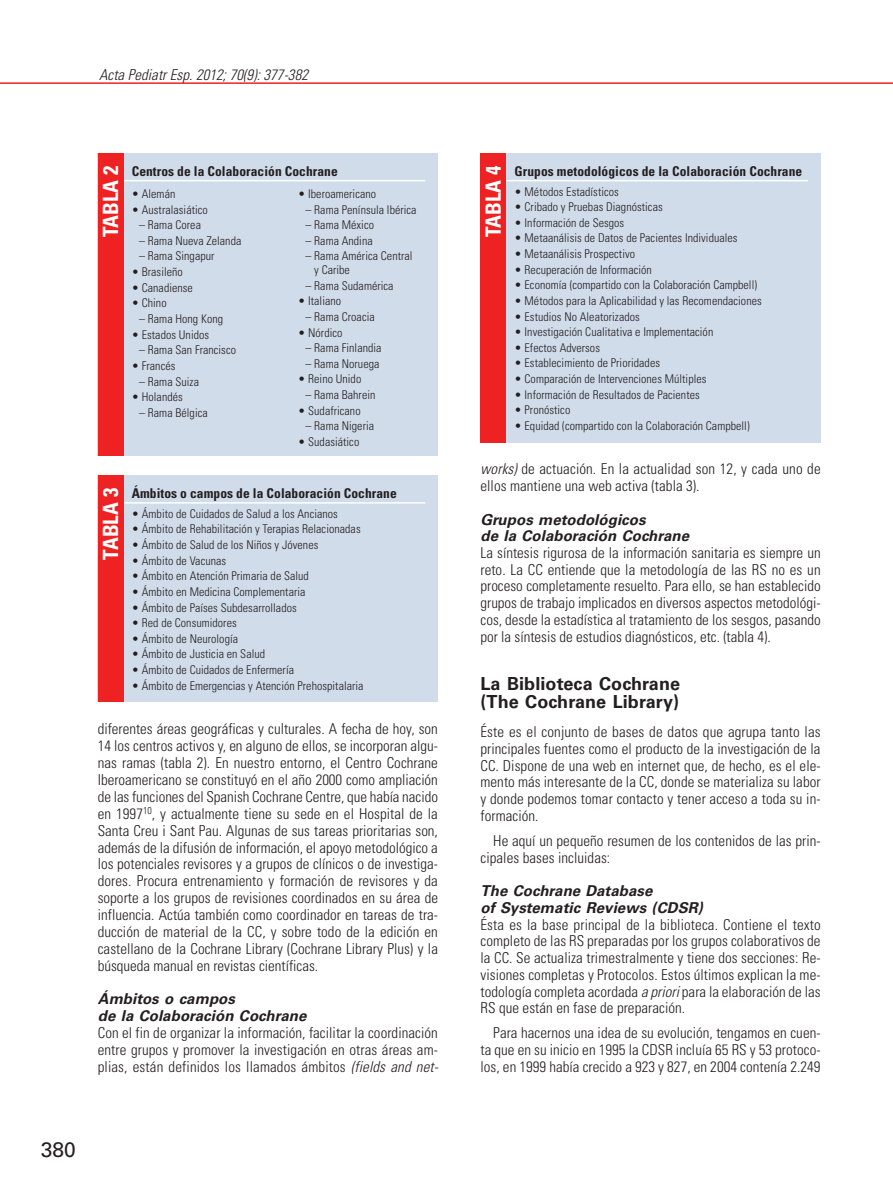
<style>
.page{position:relative;width:893px;height:1191px;background:#fff}
.page>*{position:absolute;margin:0;border:0;box-sizing:border-box;transform-origin:0 0}
.t1{font:700 condensed 21px "Univers LT Std";letter-spacing:.005em;color:#fff}
.t2{font:21px "Univers LT Std";color:#231f20}
.t3{font:700 18px/18.1px "Univers LT Std";letter-spacing:.005em;color:#231f20}
.t4{font:300 condensed 15px/16.6px "Univers LT Std";letter-spacing:.005em;color:#231f20;text-align:justify}
.t5{font:italic 700 15px/16.6px "Univers LT Std";letter-spacing:.005em;color:#231f20}
.t6{font:italic 300 condensed 15px "Univers LT Std";letter-spacing:.005em;color:#231f20}
.t7{font:700 condensed 13.5px "Univers LT Std";letter-spacing:.005em;color:#231f20}
.t8{font:300 condensed 12px/13.5px "Univers LT Std";letter-spacing:.005em;color:#231f20}
.s1{font-style:italic}
</style>
<div class="page">
<hr style="left:0;top:82px;width:893px;height:2px;background:#ee2123">
<div style="left:98px;top:153px;width:340px;height:300px;background:#d1dcea"></div>
<hr style="left:111px;top:180px;width:314px;height:1px;background:#fff">
<div style="left:98px;top:189px;width:340px;height:267px;background:#d1dcea"></div>
<div style="left:98px;top:153px;width:25px;height:303px;background:#ee2123"></div>
<div style="left:98px;top:475px;width:340px;height:227px;background:#d1dcea"></div>
<hr style="left:111px;top:502px;width:314px;height:1px;background:#fff">
<div style="left:98px;top:475px;width:25px;height:227px;background:#ee2123"></div>
<div style="left:480px;top:153px;width:341px;height:289px;background:#d1dcea"></div>
<hr style="left:493px;top:180px;width:315px;height:1px;background:#fff">
<div style="left:480px;top:153px;width:26px;height:289px;background:#ee2123"></div>
<p class="t6" style="left:99px;top:67px;width:210px">Acta Pediatr Esp. 2012; 70(9): 377-382</p>
<h1 class="t1" style="left:101px;top:237px;width:73px;rotate:-90deg">TABLA 2</h1>
<p class="t7" style="left:132px;top:164px;width:207px">Centros de la Colaboración Cochrane</p>
<p class="t8" style="left:132px;top:188px;width:45px">• Alemán</p>
<p class="t8" style="left:132px;top:203px;width:78px">• Australasiático</p>
<p class="t8" style="left:139px;top:219px;width:63px">– Rama Corea</p>
<p class="t8" style="left:139px;top:234px;width:104px">– Rama Nueva Zelanda</p>
<p class="t8" style="left:139px;top:250px;width:77px">– Rama Singapur</p>
<p class="t8" style="left:132px;top:266px;width:53px">• Brasileño</p>
<p class="t8" style="left:132px;top:281px;width:63px">• Canadiense</p>
<p class="t8" style="left:132px;top:297px;width:36px">• Chino</p>
<p class="t8" style="left:139px;top:313px;width:86px">– Rama Hong Kong</p>
<p class="t8" style="left:132px;top:328px;width:79px">• Estados Unidos</p>
<p class="t8" style="left:139px;top:344px;width:98px">– Rama San Francisco</p>
<p class="t8" style="left:132px;top:359px;width:45px">• Francés</p>
<p class="t8" style="left:139px;top:375px;width:61px">– Rama Suiza</p>
<p class="t8" style="left:132px;top:391px;width:53px">• Holandés</p>
<p class="t8" style="left:139px;top:406px;width:70px">– Rama Bélgica</p>
<p class="t8" style="left:298px;top:188px;width:80px">• Iberoamericano</p>
<p class="t8" style="left:305px;top:203px;width:113px">– Rama Península Ibérica</p>
<p class="t8" style="left:305px;top:219px;width:70px">– Rama México</p>
<p class="t8" style="left:305px;top:234px;width:69px">– Rama Andina</p>
<p class="t8" style="left:314px;top:250px;width:100px;text-indent:-9px">– Rama América Central y Caribe</p>
<p class="t8" style="left:305px;top:279px;width:90px">– Rama Sudamérica</p>
<p class="t8" style="left:298px;top:295px;width:45px">• Italiano</p>
<p class="t8" style="left:305px;top:310px;width:71px">– Rama Croacia</p>
<p class="t8" style="left:298px;top:326px;width:46px">• Nórdico</p>
<p class="t8" style="left:305px;top:342px;width:78px">– Rama Finlandia</p>
<p class="t8" style="left:305px;top:357px;width:75px">– Rama Noruega</p>
<p class="t8" style="left:298px;top:373px;width:65px">• Reino Unido</p>
<p class="t8" style="left:305px;top:389px;width:71px">– Rama Bahrein</p>
<p class="t8" style="left:298px;top:404px;width:64px">• Sudafricano</p>
<p class="t8" style="left:305px;top:420px;width:70px">– Rama Nigeria</p>
<p class="t8" style="left:298px;top:435px;width:63px">• Sudasiático</p>
<h1 class="t1" style="left:101px;top:559px;width:73px;rotate:-90deg">TABLA 3</h1>
<p class="t7" style="left:132px;top:486px;width:267px">Ámbitos o campos de la Colaboración Cochrane</p>
<p class="t8" style="left:132px;top:507px;width:208px">• Ámbito de Cuidados de Salud a los Ancianos</p>
<p class="t8" style="left:132px;top:523px;width:230px">• Ámbito de Rehabilitación y Terapias Relacionadas</p>
<p class="t8" style="left:132px;top:539px;width:188px">• Ámbito de Salud de los Niños y Jóvenes</p>
<p class="t8" style="left:132px;top:554px;width:96px">• Ámbito de Vacunas</p>
<p class="t8" style="left:132px;top:570px;width:179px">• Ámbito en Atención Primaria de Salud</p>
<p class="t8" style="left:132px;top:585px;width:175px">• Ámbito en Medicina Complementaria</p>
<p class="t8" style="left:132px;top:601px;width:166px">• Ámbito de Países Subdesarrollados</p>
<p class="t8" style="left:132px;top:617px;width:106px">• Red de Consumidores</p>
<p class="t8" style="left:132px;top:632px;width:108px">• Ámbito de Neurología</p>
<p class="t8" style="left:132px;top:648px;width:135px">• Ámbito de Justicia en Salud</p>
<p class="t8" style="left:132px;top:664px;width:164px">• Ámbito de Cuidados de Enfermería</p>
<p class="t8" style="left:132px;top:679px;width:233px">• Ámbito de Emergencias y Atención Prehospitalaria</p>
<p class="t4" style="left:98px;top:721px;width:342px">diferentes áreas geográficas y culturales. A fecha de hoy, son 14 los centros activos y, en alguno de ellos, se incorporan algu&shy;nas ramas (tabla 2). En nuestro entorno, el Centro Cochrane Iberoamericano se constituyó en el año 2000 como ampliación de las funciones del Spanish Cochrane Centre, que había nacido en 1997<sup>10</sup>, y actualmente tiene su sede en el Hospital de la Santa Creu i Sant Pau. Algunas de sus tareas prioritarias son, además de la difusión de información, el apoyo metodológico a los potenciales revisores y a grupos de clínicos o de investiga&shy;dores. Procura entrenamiento y formación de revisores y da soporte a los grupos de revisiones coordinados en su área de influencia. Actúa también como coordinador en tareas de tra&shy;ducción de material de la CC, y sobre todo de la edición en castellano de la Cochrane Library (Cochrane Library Plus) y la búsqueda manual en revistas científicas.</p>
<p class="t5" style="left:98px;top:991px;width:210px">Ámbitos o campos<br>de la Colaboración Cochrane</p>
<p class="t4" style="left:98px;top:1025px;width:342px">Con el fin de organizar la información, facilitar la coordinación entre grupos y promover la investigación en otras áreas am&shy;plias, están definidos los llamados ámbitos <span class="s1">(fields and net-</span></p>
<h1 class="t2" style="left:41px;top:1139px;width:37px">380</h1>
<h1 class="t1" style="left:483px;top:237px;width:73px;rotate:-90deg">TABLA 4</h1>
<p class="t7" style="left:514px;top:164px;width:289px">Grupos metodológicos de la Colaboración Cochrane</p>
<p class="t8" style="left:514px;top:185px;width:106px">• Métodos Estadísticos</p>
<p class="t8" style="left:514px;top:201px;width:150px">• Cribado y Pruebas Diagnósticas</p>
<p class="t8" style="left:514px;top:216px;width:111px">• Información de Sesgos</p>
<p class="t8" style="left:514px;top:232px;width:225px">• Metaanálisis de Datos de Pacientes Individuales</p>
<p class="t8" style="left:514px;top:248px;width:122px">• Metaanálisis Prospectivo</p>
<p class="t8" style="left:514px;top:263px;width:139px">• Recuperación de Información</p>
<p class="t8" style="left:514px;top:279px;width:244px">• Economía (compartido con la Colaboración Campbell)</p>
<p class="t8" style="left:514px;top:295px;width:249px">• Métodos para la Aplicabilidad y las Recomendaciones</p>
<p class="t8" style="left:514px;top:310px;width:127px">• Estudios No Aleatorizados</p>
<p class="t8" style="left:514px;top:326px;width:200px">• Investigación Cualitativa e Implementación</p>
<p class="t8" style="left:514px;top:341px;width:87px">• Efectos Adversos</p>
<p class="t8" style="left:514px;top:357px;width:147px">• Establecimiento de Prioridades</p>
<p class="t8" style="left:514px;top:373px;width:193px">• Comparación de Intervenciones Múltiples</p>
<p class="t8" style="left:514px;top:388px;width:187px">• Información de Resultados de Pacientes</p>
<p class="t8" style="left:514px;top:404px;width:57px">• Pronóstico</p>
<p class="t8" style="left:514px;top:420px;width:237px">• Equidad (compartido con la Colaboración Campbell)</p>
<p class="t4" style="left:480px;top:462px;width:342px"><span class="s1">works)</span> de actuación. En la actualidad son 12, y cada uno de ellos mantiene una web activa (tabla 3).</p>
<p class="t5" style="left:480px;top:511px;width:210px">Grupos metodológicos<br>de la Colaboración Cochrane</p>
<p class="t4" style="left:480px;top:545px;width:342px">La síntesis rigurosa de la información sanitaria es siempre un reto. La CC entiende que la metodología de las RS no es un proceso completamente resuelto. Para ello, se han establecido grupos de trabajo implicados en diversos aspectos metodológi&shy;cos, desde la estadística al tratamiento de los sesgos, pasando por la síntesis de estudios diagnósticos, etc. (tabla 4).</p>
<p class="t3" style="left:480px;top:675px;width:201px">La Biblioteca Cochrane (The Cochrane Library)</p>
<p class="t4" style="left:480px;top:724px;width:342px">Éste es el conjunto de bases de datos que agrupa tanto las principales fuentes como el producto de la investigación de la CC. Dispone de una web en internet que, de hecho, es el ele&shy;mento más interesante de la CC, donde se materializa su labor y donde podemos tomar contacto y tener acceso a toda su in&shy;formación.</p>
<p class="t4" style="left:480px;top:833px;width:342px;text-indent:13px">He aquí un pequeño resumen de los contenidos de las prin&shy;cipales bases incluidas:</p>
<p class="t5" style="left:480px;top:883px;width:224px">The Cochrane Database<br>of Systematic Reviews (CDSR)</p>
<p class="t4" style="left:480px;top:917px;width:342px">Ésta es la base principal de la biblioteca. Contiene el texto completo de las RS preparadas por los grupos colaborativos de la CC. Se actualiza trimestralmente y tiene dos secciones: Re&shy;visiones completas y Protocolos. Estos últimos explican la me&shy;todología completa acordada <span class="s1">a priori</span> para la elaboración de las RS que están en fase de preparación.</p>
<p class="t4" style="left:480px;top:1025px;width:342px;text-indent:13px">Para hacernos una idea de su evolución, tengamos en cuen&shy;ta que en su inicio en 1995 la CDSR incluía 65 RS y 53 protoco&shy;los, en 1999 había crecido a 923 y 827, en 2004 contenía 2.249</p>
</div>
